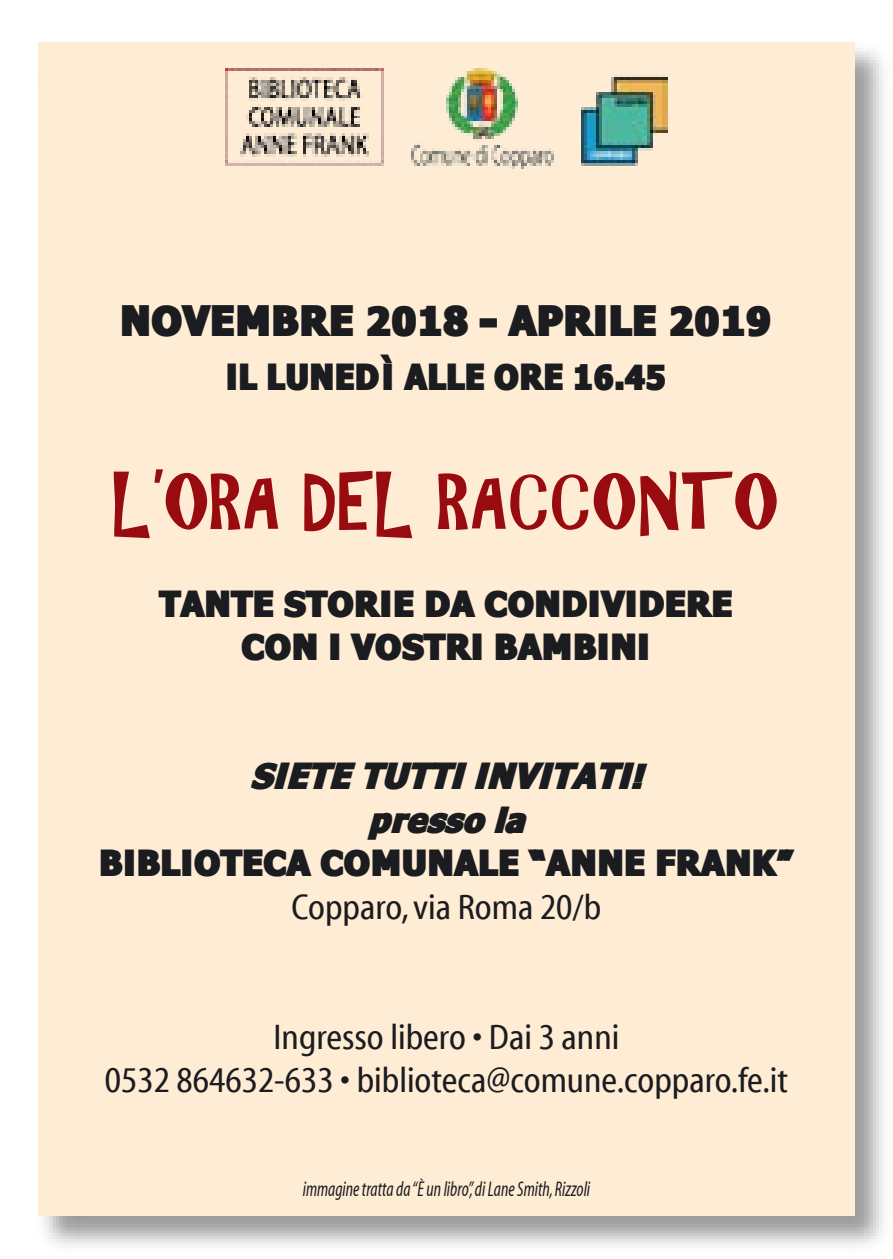
<style>
.page{position:relative;width:893px;height:1259px;background:#fff}
.page>*{position:absolute;margin:0;border:0;box-sizing:border-box;transform-origin:0 0}
.t1{font:72px "ARCHRISTY";color:#980c10}
.t2{font:900 42px "Fava";color:#1b1c20}
.t3{font:36px "Myriad Cn Web";color:#1b1c20}
.t4{font:900 36px "Fava";color:#1b1c20}
.t5{font:italic 900 36px "Fava";color:#1b1c20}
.t6{font:900 36px "Fava";color:#1b1c20;scale:.94 1}
.t7{font:21px "Myriad Cn It Web";color:#1b1c20;scale:.75 1}
</style>
<div class="page">
<div style="left:35px;top:40px;width:858px;height:1216px;background:#1b1c20;opacity:.44"></div>
<div style="left:38px;top:43px;width:817px;height:1173px;background:#ffecd4"></div>
<img style="left:225px;top:68px;width:443px;height:100px">
<p class="t2" style="left:120px;top:294px;width:653px">NOVEMBRE 2018 - APRILE 2019</p>
<p class="t6" style="left:226px;top:354px;width:470px">IL LUNEDÌ ALLE ORE 16.45</p>
<p class="t1" style="left:113px;top:459px;width:668px">L’ORA DEL RACCONTO</p>
<p class="t4" style="left:160px;top:581px;width:575px">TANTE STORIE DA CONDIVIDERE</p>
<p class="t4" style="left:242px;top:624px;width:411px">CON I VOSTRI BAMBINI</p>
<p class="t5" style="left:251px;top:754px;width:405px">SIETE TUTTIINVITATI!</p>
<p class="t5" style="left:368px;top:797px;width:170px">pressola</p>
<p class="t4" style="left:100px;top:840px;width:695px">BIBLIOTECA COMUNALE “ANNE FRANK”</p>
<p class="t3" style="left:292px;top:887px;width:311px">Copparo, via Roma 20/b</p>
<p class="t3" style="left:274px;top:1017px;width:347px">Ingresso libero • Dai 3 anni</p>
<p class="t3" style="left:105px;top:1060px;width:685px">0532 864632-633 • biblioteca@comune.copparo.fe.it</p>
<p class="t7" style="left:303px;top:1178px;width:385px">immagine tratta da “È un libro”, di Lane Smith, Rizzoli</p>
</div>
